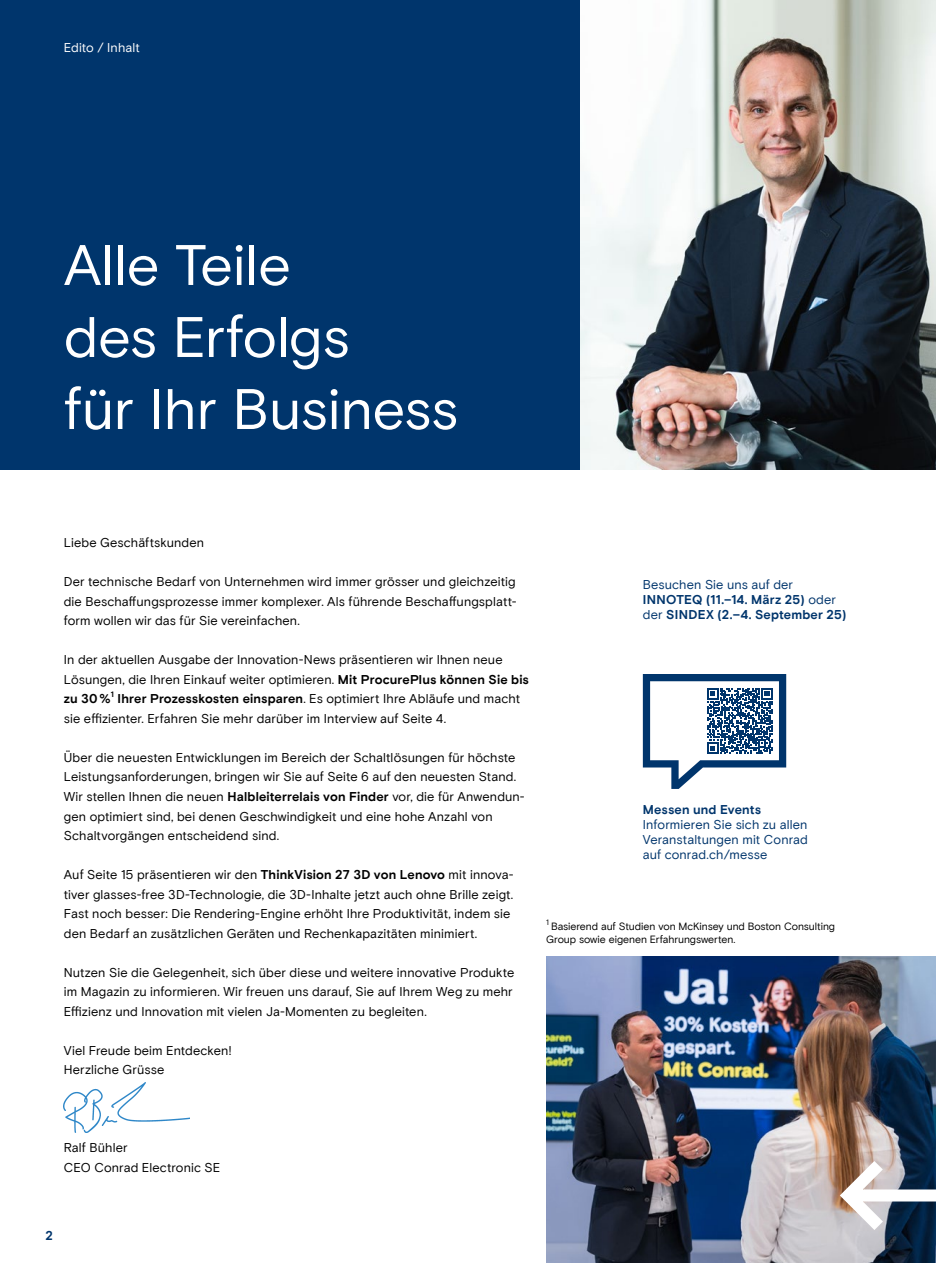
<style>
.page{position:relative;width:936px;height:1263px;background:#fff}
.page>*{position:absolute;margin:0;border:0;box-sizing:border-box;transform-origin:0 0}
.Inno_Seitenheadline{font:57px/72px "Conrad Basis";color:#fff}
.Inno_Fließtext{font:12.75px/19.5px "Conrad Basis";letter-spacing:.01em;color:#000}
.Inno_Mehrwert_Service_Link_dblau{font:12.75px/15px "Conrad Basis";letter-spacing:.01em;color:#00356c}
.Inno_Mehrwert_Service_Link_dblau-2{font:700 12.75px/15px "Conrad Basis";letter-spacing:.015em;color:#00356c}
.Inno_Kopfzeile_Branche_Thema_links_weiss{font:12.75px "Conrad Basis";letter-spacing:.005em;color:#fff}
.Inno_Pagina_links_dblau{font:700 12.75px "Conrad Basis";color:#00356c}
.Inno_Bildnachweis{font:10.5px/12.6px "Conrad Basis";letter-spacing:-.005em;color:#000}
.Inno_Fließtext-2{font:700 7.8px "Conrad Basis";color:#000}
.s1{font-weight:700}
.s2{font-weight:400}
</style>
<div class="page">
<div style="left:0;top:0;width:580px;height:469px;background:#00356c"></div>
<img style="left:580px;top:0;width:355px;height:469px">
<img style="left:546px;top:956px;width:389px;height:307px">
<svg style="left:839px;top:1161px;width:96px;height:69px"></svg>
<img style="left:64px;top:1083px;width:126px;height:50px">
<svg style="left:642px;top:674px;width:144px;height:115px"></svg>
<p class="Inno_Kopfzeile_Branche_Thema_links_weiss" style="left:64px;top:40px;width:77px">Edito / Inhalt</p>
<p class="Inno_Seitenheadline" style="left:64px;top:230px;width:396px">Alle Teile<br>des Erfolgs<br>für Ihr Business</p>
<p class="Inno_Fließtext" style="left:64px;top:533px;width:142px">Liebe Geschäftskunden</p>
<p class="Inno_Fließtext" style="left:64px;top:572px;width:454px;text-align:justify">Der technische Bedarf von Unternehmen wird immer grösser und gleichzeitig die Beschaffungsprozesse immer komplexer. Als führende Beschaffungsplatt&shy;form wollen wir das für Sie vereinfachen.</p>
<p class="Inno_Fließtext" style="left:64px;top:650px;width:466px">In der aktuellen Ausgabe der Innovation-News präsentieren wir Ihnen neue<br>Lösungen, die Ihren Einkauf weiter optimieren. <span class="s1">Mit ProcurePlus können Sie bis zu 30 %</span></p>
<p class="Inno_Fließtext-2" style="left:111px;top:690px;width:5px">1</p>
<p class="Inno_Fließtext" style="left:64px;top:689px;width:458px;text-indent:54px"><span class="s1">Ihrer Prozesskosten einsparen</span>. Es optimiert Ihre Abläufe und macht sie effizienter. Erfahren Sie mehr darüber im Interview auf Seite 4.</p>
<p class="Inno_Fließtext" style="left:64px;top:748px;width:462px">Über die neuesten Entwicklungen im Bereich der Schaltlösungen für höchste Leistungsanforderungen, bringen wir Sie auf Seite 6 auf den neuesten Stand.<br>Wir stellen Ihnen die neuen <span class="s1">Halbleiterrelais von Finder</span> vor, die für Anwendun&shy;gen optimiert sind, bei denen Geschwindigkeit und eine hohe Anzahl von Schaltvorgängen entscheidend sind.</p>
<p class="Inno_Fließtext" style="left:64px;top:865px;width:451px">Auf Seite 15 präsentieren wir den <span class="s1">ThinkVision 27 3D von Lenovo</span> mit innova&shy;tiver glasses-free 3D-Technologie, die 3D-Inhalte jetzt auch ohne Brille zeigt.<br>Fast noch besser: Die Rendering-Engine erhöht Ihre Produktivität, indem sie den Bedarf an zusätzlichen Geräten und Rechenkapazitäten minimiert.</p>
<p class="Inno_Fließtext" style="left:64px;top:962px;width:452px;text-align:justify">Nutzen Sie die Gelegenheit, sich über diese und weitere innovative Produkte im Magazin zu informieren. Wir freuen uns darauf, Sie auf Ihrem Weg zu mehr Effizienz und Innovation mit vielen Ja-Momenten zu begleiten.</p>
<p class="Inno_Fließtext" style="left:64px;top:1040px;width:170px">Viel Freude beim Entdecken!</p>
<p class="Inno_Fließtext" style="left:64px;top:1060px;width:102px">Herzliche Grüsse</p>
<p class="Inno_Mehrwert_Service_Link_dblau-2" style="left:642px;top:578px;width:205px"><span class="s2">Besuchen Sie uns auf der<br></span>INNOTEQ (11.–14. März 25) <span class="s2">oder der</span> SINDEX (2.–4. September 25)</p>
<p class="Inno_Mehrwert_Service_Link_dblau" style="left:642px;top:802px;width:166px"><span class="s1">Messen und Events<br></span>Informieren Sie sich zu allen<br>Veranstaltungen mit Conrad auf conrad.ch/messe</p>
<p class="Inno_Bildnachweis" style="left:546px;top:920px;width:290px"><sup>1</sup> Basierend auf Studien von McKinsey und Boston Consulting<br>Group sowie eigenen Erfahrungswerten.</p>
<p class="Inno_Fließtext" style="left:64px;top:1138px;width:65px">Ralf Bühler</p>
<p class="Inno_Fließtext" style="left:64px;top:1157px;width:158px">CEO Conrad Electronic SE</p>
<p class="Inno_Pagina_links_dblau" style="left:46px;top:1228px;width:9px">2</p>
</div>
